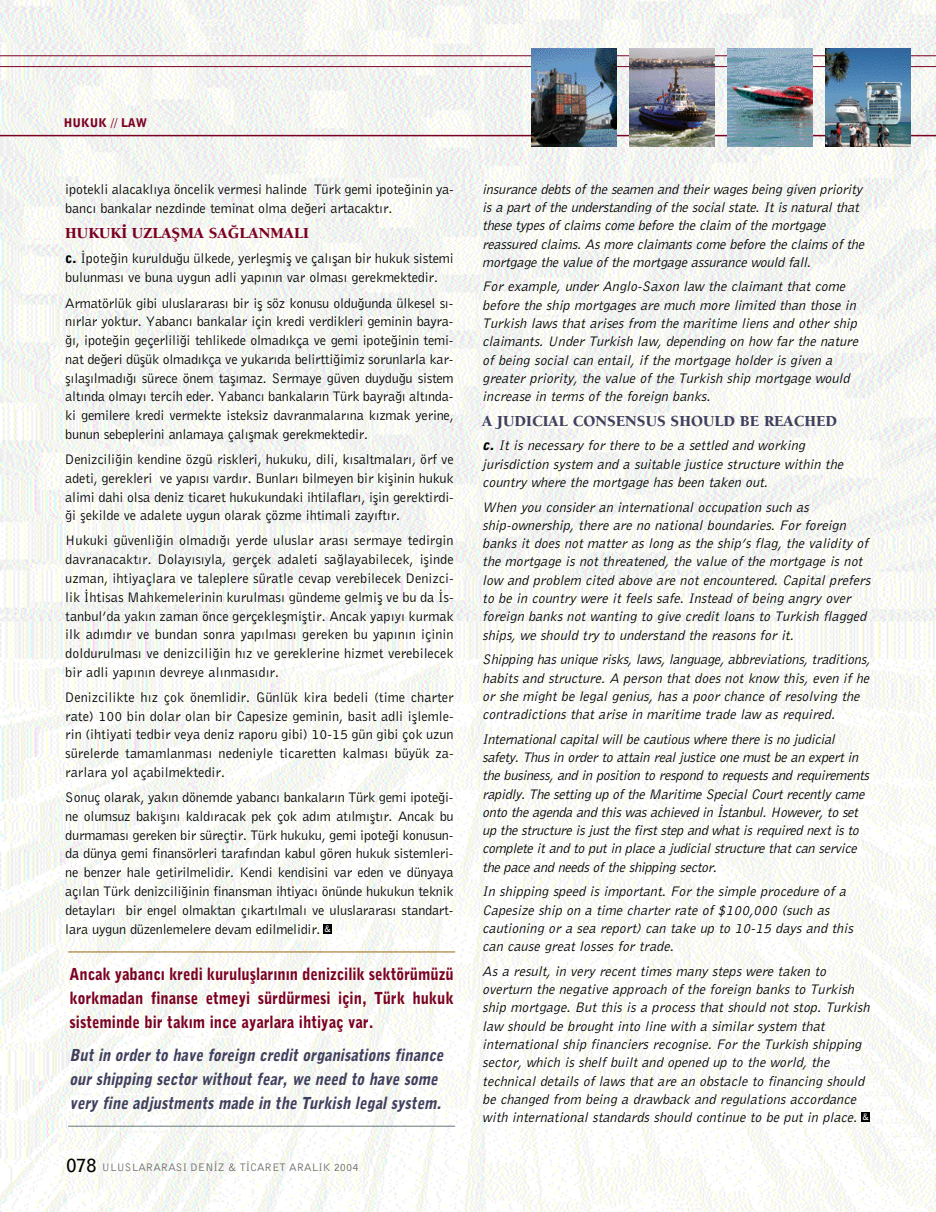
<style>
.page{position:relative;width:936px;height:1212px;background:#fff}
.page>*{position:absolute;margin:0;border:0;box-sizing:border-box;transform-origin:0 0}
.t1{font:16.5px/24px "Bell Gothic BT Black Elekt Italic Ti";color:#403f5d;scale:.9 1}
.t2{font:16.5px/24px "Bell Gothic BT Black Ti";color:#7b0123;text-align:justify;scale:.9 1}
.t3{font:15.75px "Berkeley T Black";color:#403f5d}
.t4{font:15.75px "Berkeley T Black";color:#7b0123}
.t5{font:14.25px/18.8px "Bell Gothic BT Roman Ti";letter-spacing:-.01em;color:#000;text-align:justify}
.t6{font:14.25px/18.3px "Bell Gothic BT Elek Italic Ti";color:#000}
.t7{font:14.25px/18.3px "Bell Gothic BT Elek Italic Ti";letter-spacing:-.02em;color:#000}
.t8{font:12px "Bell Gothic BT Black Ti";color:#7b0123}
.t9{font:11.25px "Bell Gothic BT Roman Ti";color:#666}
.t10{font:8.7px "Bell Gothic BT Bold Ti";color:#fff}
.s1{font-family:"Bell Gothic BT Black Ti"}
.s2{font-family:"Bell Gothic BT Bold Ti";font-size:18px;color:#000}
.s3{font-family:"Bell Gothic BT Black Elekt Italic Ti"}
</style>
<div class="page">
<img style="left:0;top:0;width:935px;height:1212px">
<hr style="left:68px;top:951px;width:387px;height:1px;background:#9a6813">
<hr style="left:68px;top:1126px;width:387px;height:1px;background:#66767a">
<hr style="left:0;top:55px;width:935px;height:1px;background:#7b0123">
<hr style="left:0;top:66px;width:935px;height:1px;background:#7b0123">
<hr style="left:0;top:135px;width:935px;height:1px;background:#7b0123">
<img style="left:629px;top:49px;width:85px;height:98px">
<img style="left:531px;top:49px;width:86px;height:98px">
<img style="left:727px;top:49px;width:85px;height:98px">
<img style="left:825px;top:49px;width:85px;height:98px">
<div style="left:861px;top:1112px;width:9px;height:10px;background:#000"></div>
<div style="left:323px;top:924px;width:9px;height:10px;background:#000"></div>
<p class="t8" style="left:64px;top:115px;width:85px">HUKUK // LAW</p>
<p class="t5" style="left:65px;top:179px;width:390px">ipotekli alacakl›ya öncelik vermesi halinde Türk gemi ipote¤inin ya&shy;banc› bankalar nezdinde teminat olma de¤eri artacakt›r.</p>
<p class="t4" style="left:65px;top:221px;width:245px">HUKUK‹ UZLAfiMA SA⁄LANMALI</p>
<p class="t5" style="left:65px;top:249px;width:390px"><span class="s1">c.</span> ‹pote¤in kuruldu¤u ülkede, yerleflmifl ve çal›flan bir hukuk sistemi bulunmas› ve buna uygun adli yap›n›n var olmas› gerekmektedir.</p>
<p class="t5" style="left:65px;top:293px;width:390px">Armatörlük gibi uluslararas› bir ifl söz konusu oldu¤unda ülkesel s›- n›rlar yoktur. Yabanc› bankalar için kredi verdikleri geminin bayra-¤›, ipote¤in geçerlili¤i tehlikede olmad›kça ve gemi ipote¤inin temi&shy;nat de¤eri düflük olmad›kça ve yukar›da belirtti¤imiz sorunlarla kar&shy;fl›lafl›lmad›¤› sürece önem tafl›maz. Sermaye güven duydu¤u sistem alt›nda olmay› tercih eder. Yabanc› bankalar›n Türk bayra¤› alt›nda&shy;ki gemilere kredi vermekte isteksiz davranmalar›na k›zmak yerine, bunun sebeplerini anlamaya çal›flmak gerekmektedir.</p>
<p class="t5" style="left:65px;top:449px;width:390px">Denizcili¤in kendine özgü riskleri, hukuku, dili, k›saltmalar›, örf ve adeti, gerekleri ve yap›s› vard›r. Bunlar› bilmeyen bir kiflinin hukuk alimi dahi olsa deniz ticaret hukukundaki ihtilaflar›, iflin gerektirdi-¤i flekilde ve adalete uygun olarak çözme ihtimali zay›ft›r.</p>
<p class="t5" style="left:65px;top:531px;width:390px">Hukuki güvenli¤in olmad›¤› yerde uluslar aras› sermaye tedirgin davranacakt›r. Dolay›s›yla, gerçek adaleti sa¤layabilecek, iflinde uzman, ihtiyaçlara ve taleplere süratle cevap verebilecek Denizci&shy;lik ‹htisas Mahkemelerinin kurulmas› gündeme gelmifl ve bu da ‹s&shy;tanbul’da yak›n zaman önce gerçekleflmifltir. Ancak yap›y› kurmak ilk ad›md›r ve bundan sonra yap›lmas› gereken bu yap›n›n içinin doldurulmas› ve denizcili¤in h›z ve gereklerine hizmet verebilecek bir adli yap›n›n devreye al›nmas›d›r.</p>
<p class="t5" style="left:65px;top:687px;width:390px">Denizcilikte h›z çok önemlidir. Günlük kira bedeli (time charter rate) 100 bin dolar olan bir Capesize geminin, basit adli ifllemle&shy;rin (ihtiyati tedbir veya deniz raporu gibi) 10-15 gün gibi çok uzun sürelerde tamamlanmas› nedeniyle ticaretten kalmas› büyük za&shy;rarlara yol açabilmektedir.</p>
<p class="t5" style="left:65px;top:788px;width:390px">Sonuç olarak, yak›n dönemde yabanc› bankalar›n Türk gemi ipote¤i&shy;ne olumsuz bak›fl›n› kald›racak pek çok ad›m at›lm›flt›r. Ancak bu durmamas› gereken bir süreçtir. Türk hukuku, gemi ipote¤i konusun&shy;da dünya gemi finansörleri taraf›ndan kabul gören hukuk sistemleri&shy;ne benzer hale getirilmelidir. Kendi kendisini var eden ve dünyaya aç›lan Türk denizcili¤inin finansman ihtiyac› önünde hukukun teknik detaylar› bir engel olmaktan ç›kart›lmal› ve uluslararas› standart&shy;lara uygun düzenlemelere devam edilmelidir.</p>
<p class="t10" style="left:324px;top:923px;width:8px">&amp;</p>
<p class="t2" style="left:70px;top:962px;width:428px">Ancak yabanc› kredi kurulufllar›n›n denizcilik sektörümüzü korkmadan finanse etmeyi sürdürmesi için, Türk hukuk sisteminde bir tak›m ince ayarlara ihtiyaç var.</p>
<p class="t1" style="left:70px;top:1042px;width:416px">But in order to have foreign credit organisations finance our shipping sector without fear, we need to have some very fine adjustments made in the Turkish legal system.</p>
<p class="t9" style="left:67px;top:1161px;width:294px"><span class="s2">078</span> ULUSLARARASI DEN‹Z &amp; T‹CARET ARALIK 2004</p>
<p class="t6" style="left:482px;top:179px;width:383px">insurance debts of the seamen and their wages being given priority is a part of the understanding of the social state. It is natural that these types of claims come before the claim of the mortgage reassured claims. As more claimants come before the claims of the mortgage the value of the mortgage assurance would fall.</p>
<p class="t6" style="left:482px;top:277px;width:377px">For example, under Anglo-Saxon law the claimant that come before the ship mortgages are much more limited than those in Turkish laws that arises from the maritime liens and other ship claimants. Under Turkish law, depending on how far the nature of being social can entail, if the mortgage holder is given a greater priority, the value of the Turkish ship mortgage would increase in terms of the foreign banks.</p>
<p class="t3" style="left:482px;top:409px;width:356px">A JUDICIAL CONSENSUS SHOULD BE REACHED</p>
<p class="t6" style="left:482px;top:436px;width:362px"><span class="s3">c.</span> It is necessary for there to be a settled and working jurisdiction system and a suitable justice structure within the country where the mortgage has been taken out.</p>
<p class="t6" style="left:482px;top:497px;width:389px">When you consider an international occupation such as ship-ownership, there are no national boundaries. For foreign banks it does not matter as long as the ship’s flag, the validity of the mortgage is not threatened, the value of the mortgage is not low and problem cited above are not encountered. Capital prefers to be in country were it feels safe. Instead of being angry over foreign banks not wanting to give credit loans to Turkish flagged ships, we should try to understand the reasons for it.</p>
<p class="t6" style="left:482px;top:650px;width:389px">Shipping has unique risks, laws, language, abbreviations, traditions, habits and structure. A person that does not know this, even if he or she might be legal genius, has a poor chance of resolving the contradictions that arise in maritime trade law as required.</p>
<p class="t7" style="left:482px;top:729px;width:388px">International capital will be cautious where there is no judicial safety. Thus in order to attain real justice one must be an expert in the business, and in position to respond to requests and requirements rapidly. The setting up of the Maritime Special Court recently came onto the agenda and this was achieved in ‹stanbul. However, to set up the structure is just the first step and what is required next is to complete it and to put in place a judicial structure that can service the pace and needs of the shipping sector.</p>
<p class="t6" style="left:482px;top:882px;width:372px">In shipping speed is important. For the simple procedure of a Capesize ship on a time charter rate of $100,000 (such as cautioning or a sea report) can take up to 10-15 days and this can cause great losses for trade.</p>
<p class="t6" style="left:482px;top:961px;width:389px">As a result, in very recent times many steps were taken to overturn the negative approach of the foreign banks to Turkish ship mortgage. But this is a process that should not stop. Turkish law should be brought into line with a similar system that international ship financiers recognise. For the Turkish shipping sector, which is shelf built and opened up to the world, the technical details of laws that are an obstacle to financing should be changed from being a drawback and regulations accordance with international standards should continue to be put in place.</p>
<p class="t10" style="left:862px;top:1111px;width:8px">&amp;</p>
</div>
